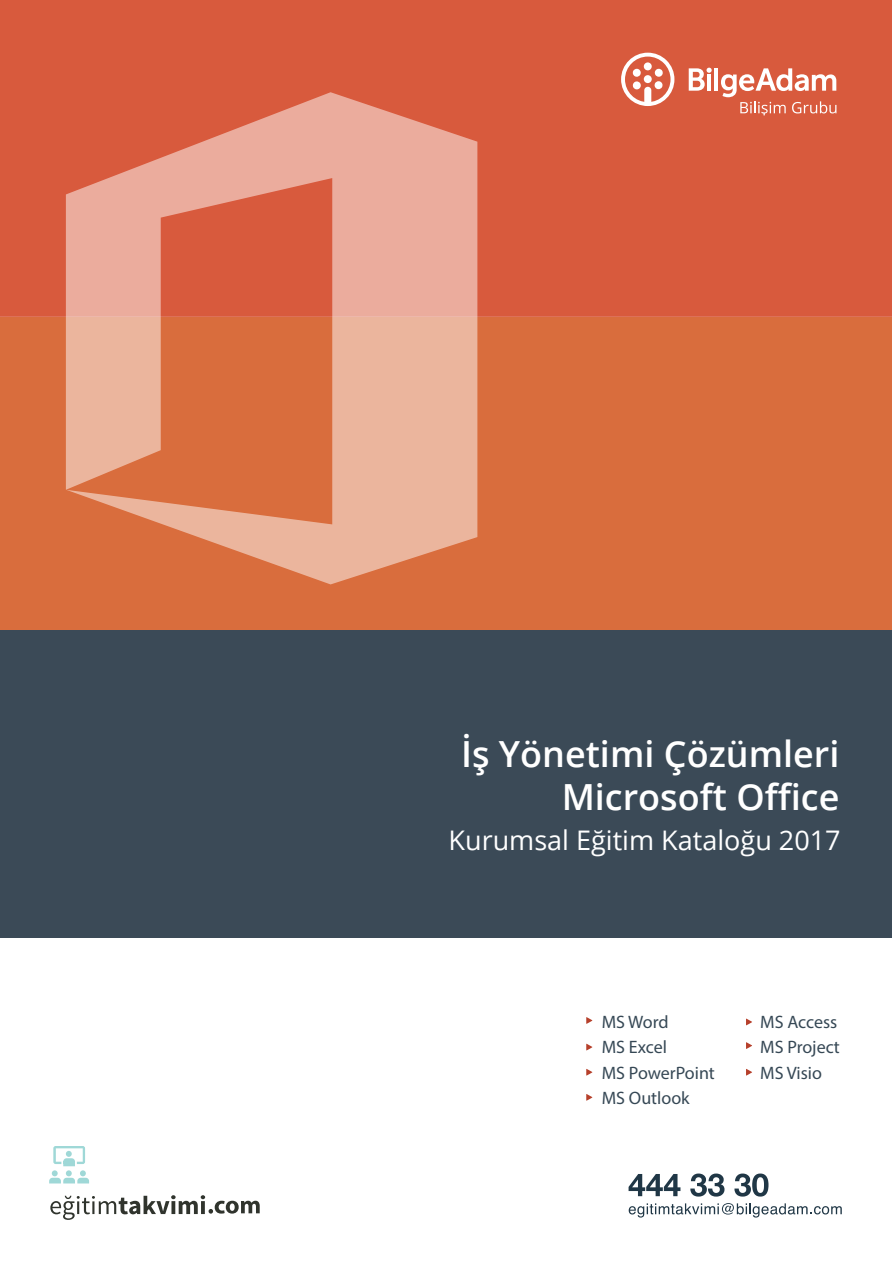
<style>
.page{position:relative;width:893px;height:1263px;background:#fff}
.page>*{position:absolute;margin:0;border:0;box-sizing:border-box;transform-origin:0 0}
.t1{font:600 36px/43.2px "Open Sans";color:#fff;text-align:right}
.t2{font:27px "Open Sans";color:#fff}
.t3{font:18px/25.5px "Myriad Pro";color:#364855}
</style>
<div class="page">
<div style="left:0;top:0;width:892px;height:317px;background:#d85a3d"></div>
<div style="left:0;top:317px;width:892px;height:314px;background:#d96d3d"></div>
<div style="left:0;top:630px;width:892px;height:308px;background:#3b4a57"></div>
<svg style="left:629px;top:1203px;width:213px;height:14px"></svg>
<svg style="left:49px;top:1146px;width:40px;height:37px"></svg>
<svg style="left:50px;top:1195px;width:210px;height:25px"></svg>
<svg style="left:621px;top:53px;width:53px;height:53px"></svg>
<hr style="left:714px;top:68px;width:4px;height:23px;background:#fff">
<svg style="left:689px;top:68px;width:23px;height:23px"></svg>
<svg style="left:721px;top:68px;width:115px;height:47px"></svg>
<svg style="left:629px;top:1174px;width:51px;height:22px"></svg>
<svg style="left:690px;top:1173px;width:34px;height:23px"></svg>
<svg style="left:734px;top:1173px;width:34px;height:23px"></svg>
<svg style="left:66px;top:92px;width:411px;height:492px"></svg>
<svg style="left:746px;top:1018px;width:6px;height:7px"></svg>
<svg style="left:746px;top:1042px;width:6px;height:7px"></svg>
<svg style="left:746px;top:1069px;width:6px;height:6px"></svg>
<svg style="left:586px;top:1017px;width:6px;height:7px"></svg>
<svg style="left:586px;top:1044px;width:6px;height:6px"></svg>
<svg style="left:586px;top:1069px;width:6px;height:6px"></svg>
<svg style="left:586px;top:1094px;width:6px;height:7px"></svg>
<h1 class="t1" style="left:461px;top:732px;width:380px">İş Yönetimi Çözümleri<br>Microsoft Office</h1>
<h2 class="t2" style="left:448px;top:821px;width:394px">Kurumsal Eğitim Kataloğu 2017</h2>
<p class="t3" style="left:602px;top:1009px;width:115px">MS Word<br>MS Excel<br>MS PowerPoint<br>MS Outlook</p>
<p class="t3" style="left:760px;top:1009px;width:81px">MS Access<br>MS Project<br>MS Visio</p>
</div>
